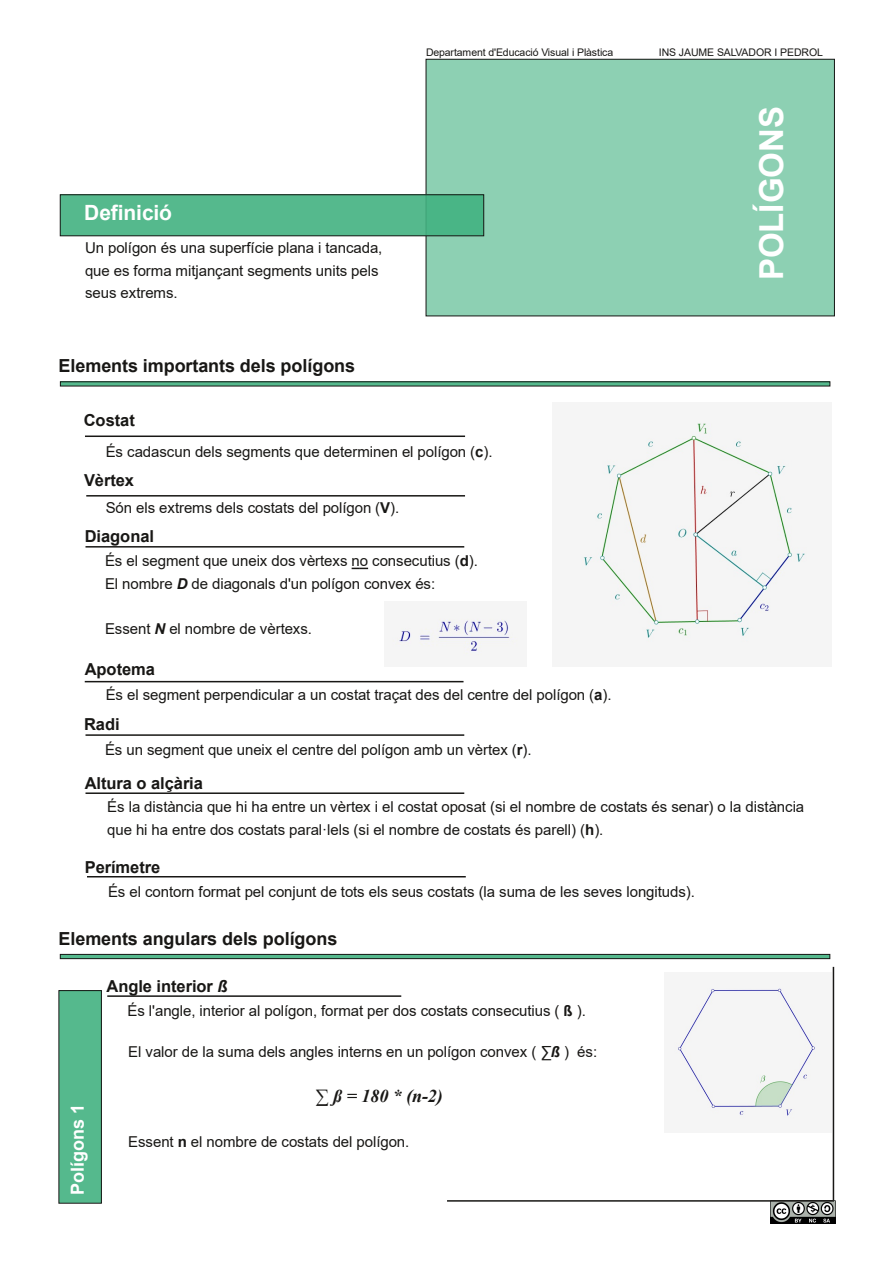
<style>
.page{position:relative;width:893px;height:1263px;background:#fff}
.page>*{position:absolute;margin:0;border:0;box-sizing:border-box;transform-origin:0 0}
.t1{font:700 33px "Arial";color:#fff}
.t2{font:700 21px "Arial";letter-spacing:-.005em;color:#fff}
.t3{font:700 18px "Arial";color:#181715}
.t4{font:italic 700 18px "Times New Roman";color:#181715}
.t5{font:700 18px "Arial";color:#fff}
.t6{font:700 16.5px "Arial";letter-spacing:-.005em;color:#181715}
.t7{font:15px/22.5px "Arial";letter-spacing:-.005em;color:#181715}
.t8{font:10.5px "Arial";letter-spacing:-.01em;color:#181715}
.s1{font-weight:700}
.s2{font-weight:700;font-style:italic}
.s3{font-style:italic}
</style>
<div class="page">
<div style="left:426px;top:59px;width:408px;height:257px;background:#8dd0b3"></div>
<div style="left:426px;top:59px;width:408px;height:257px;border:1px solid #181715"></div>
<div style="left:59px;top:990px;width:42px;height:213px;background:#55b98d"></div>
<div style="left:60px;top:195px;width:424px;height:41px;background:#55b98d"></div>
<div style="left:60px;top:195px;width:424px;height:41px;border:1px dashed #181715"></div>
<hr style="left:85px;top:435px;width:380px;height:2px;background:#181715">
<hr style="left:833px;top:967px;width:1px;height:234px;background:#181715">
<div style="left:60px;top:954px;width:770px;height:5px;background:#55b98d"></div>
<div style="left:60px;top:954px;width:770px;height:5px;border:1px solid #181715"></div>
<hr style="left:86px;top:495px;width:379px;height:2px;background:#181715">
<svg style="left:352px;top:568px;width:16px;height:1px"></svg>
<div style="left:580px;top:422px;width:227px;height:221px;background:#f5f5f5"></div>
<img style="left:392px;top:618px;width:126px;height:38px">
<img style="left:674px;top:987px;width:143px;height:132px">
<hr style="left:86px;top:546px;width:378px;height:2px;background:#181715">
<hr style="left:85px;top:681px;width:379px;height:1px;background:#181715">
<hr style="left:86px;top:734px;width:378px;height:2px;background:#181715">
<hr style="left:86px;top:792px;width:378px;height:2px;background:#181715">
<hr style="left:87px;top:876px;width:379px;height:1px;background:#181715">
<hr style="left:107px;top:995px;width:294px;height:2px;background:#181715">
<img style="left:770px;top:1201px;width:65px;height:23px">
<hr style="left:447px;top:1200px;width:387px;height:2px;background:#181715">
<h2 class="t2" style="left:84px;top:201px;width:89px">Definició</h2>
<p class="t7" style="left:85px;top:237px;width:299px">Un polígon és una superfície plana i tancada, que es forma mitjançant segments units pels seus extrems.</p>
<p class="t3" style="left:59px;top:356px;width:298px">Elements importants dels polígons</p>
<p class="t6" style="left:84px;top:411px;width:53px">Costat</p>
<p class="t8" style="left:426px;top:47px;width:189px">Departament d'Educació Visual i Plàstica</p>
<p class="t8" style="left:659px;top:47px;width:166px">INS JAUME SALVADOR I PEDROL</p>
<h1 class="t1" style="left:753px;top:280px;width:175px;rotate:-90deg">POLÍGONS</h1>
<p class="t7" style="left:106px;top:440px;width:388px">És cadascun dels segments que determinen el polígon (<span class="s1">c</span>).</p>
<p class="t6" style="left:84px;top:471px;width:52px">Vèrtex</p>
<p class="t7" style="left:106px;top:496px;width:295px">Són els extrems dels costats del polígon (<span class="s1">V</span>).</p>
<p class="t7" style="left:105px;top:550px;width:375px">És el segment que uneix dos vèrtexs no consecutius (<span class="s1">d</span>).<br>El nombre <span class="s2">D</span> de diagonals d'un polígon convex és:</p>
<p class="t7" style="left:105px;top:617px;width:209px">Essent <span class="s2">N</span> el nombre de vèrtexs.</p>
<p class="t6" style="left:85px;top:527px;width:71px">Diagonal</p>
<p class="t6" style="left:85px;top:660px;width:72px">Apotema</p>
<p class="t6" style="left:84px;top:715px;width:37px">Radi</p>
<p class="t7" style="left:106px;top:683px;width:507px">És el segment perpendicular a un costat traçat des del centre del polígon (<span class="s1">a</span>).</p>
<p class="t7" style="left:105px;top:739px;width:428px">És un segment que uneix el centre del polígon amb un vèrtex (<span class="s1">r</span>).</p>
<p class="t6" style="left:85px;top:774px;width:120px">Altura o alçària</p>
<p class="t7" style="left:107px;top:796px;width:698px">És la distància que hi ha entre un vèrtex i el costat oposat (si el nombre de costats és senar) o la distància que hi ha entre dos costats paralꞏlels (si el nombre de costats és parell) (<span class="s1">h</span>).</p>
<p class="t6" style="left:85px;top:858px;width:77px">Perímetre</p>
<p class="t7" style="left:108px;top:880px;width:588px">És el contorn format pel conjunt de tots els seus costats (la suma de les seves longituds).</p>
<p class="t3" style="left:58px;top:928px;width:280px">Elements angulars dels polígons</p>
<p class="t5" style="left:67px;top:1195px;width:92px;rotate:-90deg">Polígons 1</p>
<p class="t6" style="left:106px;top:977px;width:122px">Angle interior <span class="s3">ß</span></p>
<p class="t7" style="left:128px;top:1000px;width:460px">És l'angle, interior al polígon, format per dos costats consecutius ( <span class="s1">ß</span> ).</p>
<p class="t7" style="left:128px;top:1040px;width:470px">El valor de la suma dels angles interns en un polígon convex ( <span class="s2">∑ß</span> ) és:</p>
<p class="t4" style="left:316px;top:1085px;width:129px">∑ ß = 180 * (n-2)</p>
<p class="t7" style="left:128px;top:1130px;width:283px">Essent <span class="s1">n</span> el nombre de costats del polígon.</p>
</div>
